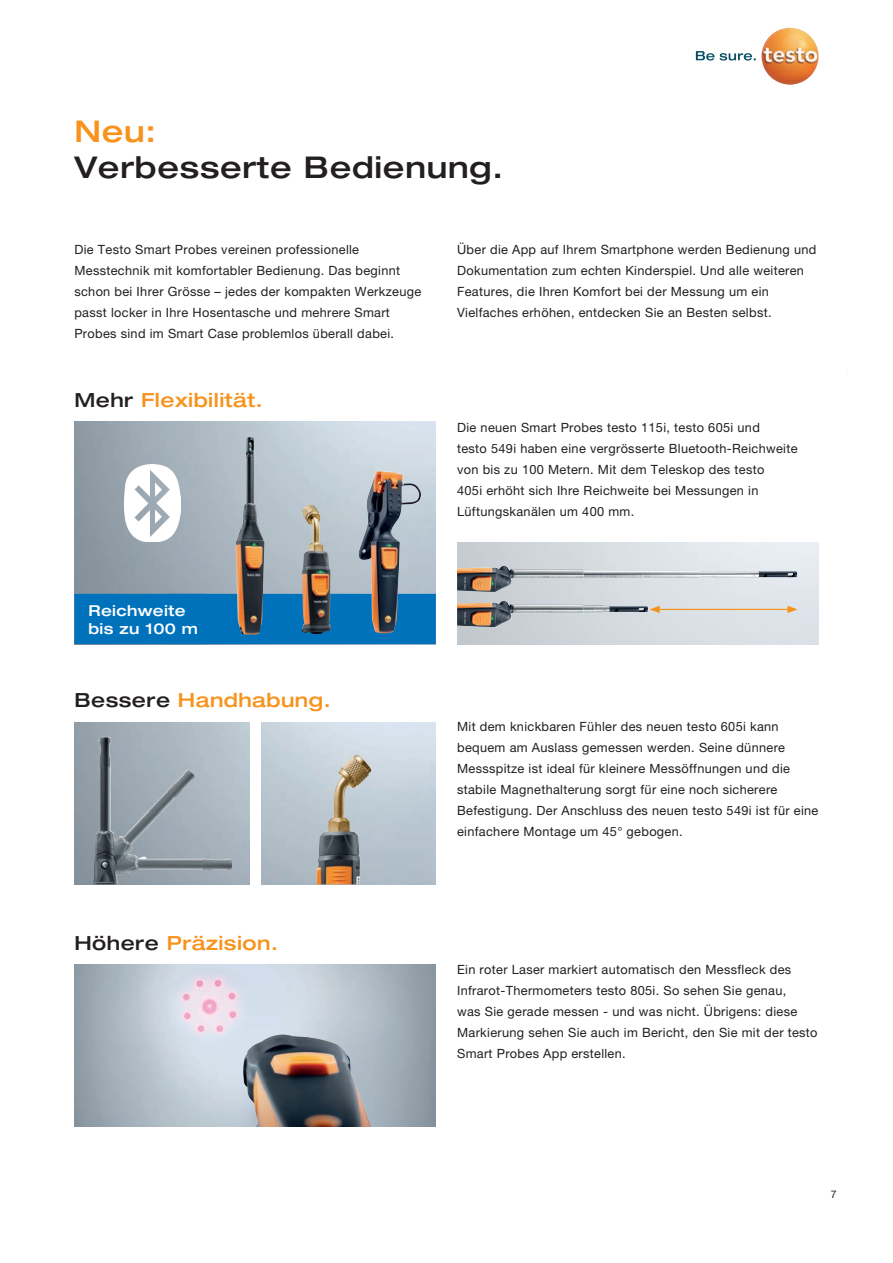
<style>
.page{position:relative;width:893px;height:1263px;background:#fff}
.page>*{position:absolute;margin:0;border:0;box-sizing:border-box;transform-origin:0 0}
.t1{font:500 expanded 30px "Helvetica Neue LTW1 G";letter-spacing:.025em;color:#231f20}
.t2{font:500 expanded 30px "Helvetica Neue LTW1 G";color:#f7931d}
.t3{font:500 expanded 19.5px "Helvetica Neue LTW1 G";letter-spacing:.025em;color:#f7931d}
.t4{font:500 expanded 15px/17.9px "Helvetica Neue LTW1 G";letter-spacing:.025em;color:#fff}
.t5{font:12.75px/21px "Helvetica Neue LTW1 G";letter-spacing:.025em;color:#231f20}
.t6{font:10.5px "Helvetica Neue LTW1 G";color:#231f20}
.s1{color:#231f20}
</style>
<div class="page">
<img style="left:75px;top:421px;width:361px;height:173px">
<img style="left:93px;top:737px;width:140px;height:147px">
<img style="left:316px;top:755px;width:55px;height:129px">
<svg style="left:696px;top:51px;width:60px;height:10px"></svg>
<img style="left:761px;top:28px;width:58px;height:57px;border-radius:29px">
<img style="left:302px;top:505px;width:29px;height:89px">
<img style="left:235px;top:437px;width:29px;height:157px">
<img style="left:358px;top:471px;width:63px;height:123px">
<img style="left:166px;top:965px;width:86px;height:83px">
<img style="left:238px;top:1029px;width:141px;height:98px">
<img style="left:457px;top:566px;width:340px;height:26px">
<img style="left:457px;top:601px;width:191px;height:26px">
<hr style="left:657px;top:609px;width:133px;height:1px;background:#f7931d">
<svg style="left:649px;top:606px;width:11px;height:7px"></svg>
<svg style="left:787px;top:606px;width:11px;height:7px"></svg>
<img style="left:124px;top:465px;width:57px;height:76px">
<svg style="left:74px;top:594px;width:362px;height:50px;background:#0f6ba7"></svg>
<h1 class="t2" style="left:74px;top:112px;width:83px">Neu:</h1>
<h1 class="t1" style="left:74px;top:148px;width:430px">Verbesserte Bedienung.</h1>
<p class="t5" style="left:74px;top:239px;width:348px">Die Testo Smart Probes vereinen professionelle Messtechnik mit komfortabler Bedienung. Das beginnt schon bei Ihrer Grösse – jedes der kompakten Werkzeuge passt locker in Ihre Hosentasche und mehrere Smart Probes sind im Smart Case problemlos überall dabei.</p>
<h2 class="t3" style="left:74px;top:387px;width:190px"><span class="s1">Mehr</span> Flexibilität.</h2>
<p class="t4" style="left:88px;top:601px;width:111px">Reichweite bis zu 100 m</p>
<h2 class="t3" style="left:74px;top:688px;width:258px"><span class="s1">Bessere</span> Handhabung.</h2>
<p class="t5" style="left:457px;top:239px;width:361px">Über die App auf Ihrem Smartphone werden Bedienung und Dokumentation zum echten Kinderspiel. Und alle weiteren Features, die Ihren Komfort bei der Messung um ein Vielfaches erhöhen, entdecken Sie an Besten selbst.</p>
<p class="t5" style="left:457px;top:416px;width:342px">Die neuen Smart Probes testo 115i, testo 605i und<br>testo 549i haben eine vergrösserte Bluetooth-Reichweite von bis zu 100 Metern. Mit dem Teleskop des testo<br>405i erhöht sich Ihre Reichweite bei Messungen in Lüftungskanälen um 400 mm.</p>
<p class="t5" style="left:457px;top:716px;width:363px">Mit dem knickbaren Fühler des neuen testo 605i kann bequem am Auslass gemessen werden. Seine dünnere Messspitze ist ideal für kleinere Messöffnungen und die stabile Magnethalterung sorgt für eine noch sicherere Befestigung. Der Anschluss des neuen testo 549i ist für eine einfachere Montage um 45° gebogen.</p>
<h2 class="t3" style="left:74px;top:930px;width:205px"><span class="s1">Höhere</span> Präzision.</h2>
<p class="t5" style="left:457px;top:959px;width:362px">Ein roter Laser markiert automatisch den Messfleck des Infrarot-Thermometers testo 805i. So sehen Sie genau,<br>was Sie gerade messen - und was nicht. Übrigens: diese Markierung sehen Sie auch im Bericht, den Sie mit der testo Smart Probes App erstellen.</p>
<p class="t6" style="left:831px;top:1188px;width:7px">7</p>
</div>
